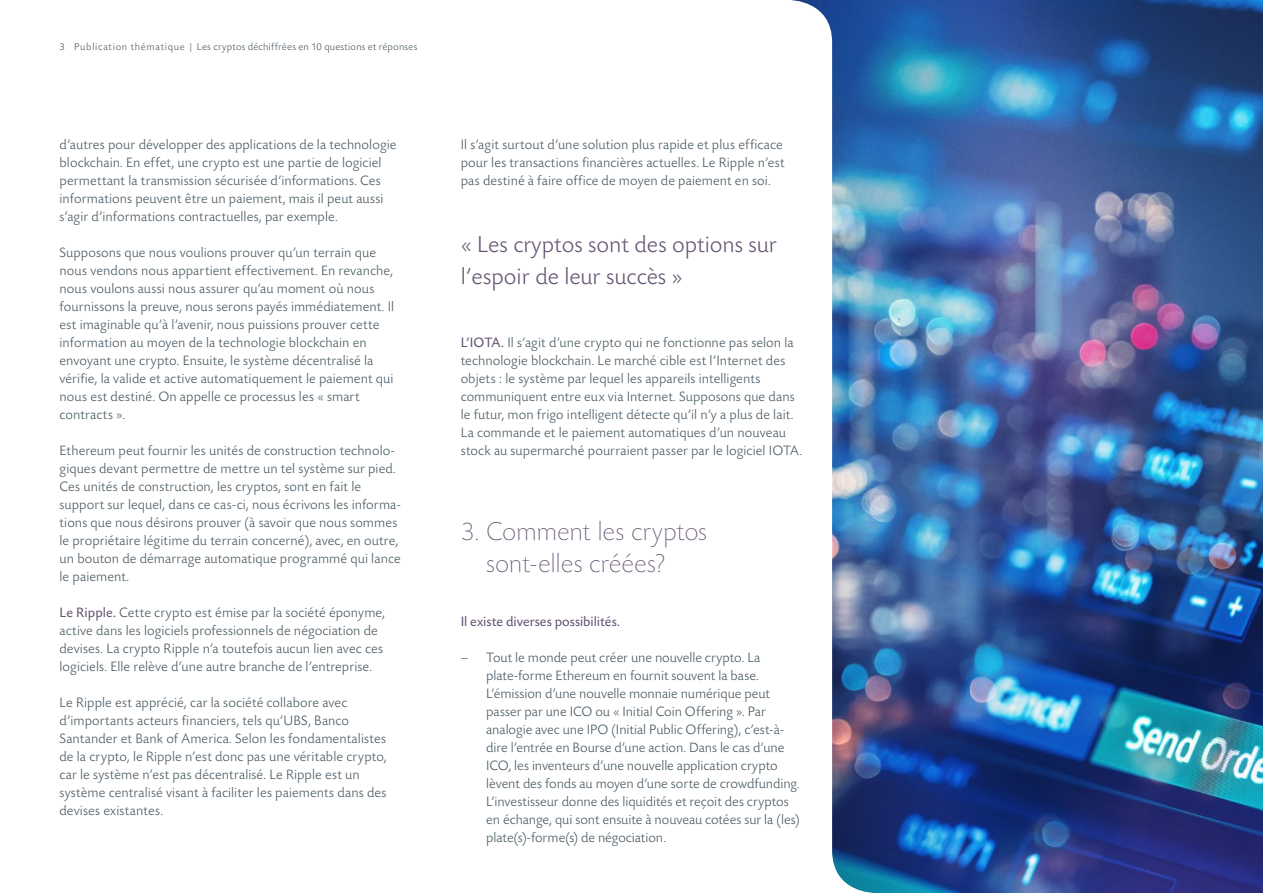
<style>
.page{position:relative;width:1263px;height:893px;background:#fff}
.page>*{position:absolute;margin:0;border:0;box-sizing:border-box;transform-origin:0 0}
.t1{font:200 27px/31.5px "Today Sans BEFOP";letter-spacing:-.005em;color:#645372;text-align:center}
.t2{font:300 24px/31.5px "Today Sans BEFOP";color:#645372}
.t3{font:300 14.25px/18px "Today Sans BEFOP";letter-spacing:.005em;color:#45555f}
.t4{font:14.25px "Today Sans BEFOP";letter-spacing:-.005em;color:#645372}
.t5{font:300 10.5px "Today Sans BEFOP";letter-spacing:.035em;color:#45555f}
.s1{font-weight:400;color:#645372}
</style>
<div class="page">
<img style="left:891px;top:0;width:372px;height:893px">
<img style="left:791px;top:0;width:100px;height:893px">
<p class="t5" style="left:60px;top:41px;width:359px">3 Publication thématique | Les cryptos déchiffrées en 10 questions et réponses</p>
<p class="t3" style="left:60px;top:136px;width:338px">d’autres pour développer des applications de la technologie blockchain. En effet, une crypto est une partie de logiciel permettant la transmission sécurisée d’informations. Ces informations peuvent être un paiement, mais il peut aussi s’agir d’informations contractuelles, par exemple.</p>
<p class="t3" style="left:60px;top:244px;width:336px">Supposons que nous voulions prouver qu’un terrain que nous vendons nous appartient effectivement. En revanche, nous voulons aussi nous assurer qu’au moment où nous fournissons la preuve, nous serons payés immédiatement. Il est imaginable qu’à l’avenir, nous puissions prouver cette information au moyen de la technologie blockchain en envoyant une crypto. Ensuite, le système décentralisé la vérifie, la valide et active automatiquement le paiement qui nous est destiné. On appelle ce processus les « smart contracts ».</p>
<p class="t3" style="left:60px;top:442px;width:343px">Ethereum peut fournir les unités de construction technolo&shy;giques devant permettre de mettre un tel système sur pied.<br>Ces unités de construction, les cryptos, sont en fait le support sur lequel, dans ce cas-ci, nous écrivons les informa&shy;tions que nous désirons prouver (à savoir que nous sommes le propriétaire légitime du terrain concerné), avec, en outre, un bouton de démarrage automatique programmé qui lance le paiement.</p>
<p class="t3" style="left:60px;top:604px;width:327px"><span class="s1">Le Ripple.</span> Cette crypto est émise par la société éponyme, active dans les logiciels professionnels de négociation de devises. La crypto Ripple n’a toutefois aucun lien avec ces logiciels. Elle relève d’une autre branche de l’entreprise.</p>
<p class="t3" style="left:60px;top:694px;width:329px">Le Ripple est apprécié, car la société collabore avec d’importants acteurs financiers, tels qu’UBS, Banco Santander et Bank of America. Selon les fondamentalistes de la crypto, le Ripple n’est donc pas une véritable crypto, car le système n’est pas décentralisé. Le Ripple est un système centralisé visant à faciliter les paiements dans des devises existantes.</p>
<p class="t3" style="left:461px;top:136px;width:326px">Il s’agit surtout d’une solution plus rapide et plus efficace pour les transactions financières actuelles. Le Ripple n’est pas destiné à faire office de moyen de paiement en soi.</p>
<h2 class="t2" style="left:461px;top:230px;width:318px">« Les cryptos sont des options sur l’espoir de leur succès »</h2>
<p class="t3" style="left:461px;top:334px;width:343px"><span class="s1">L’IOTA.</span> Il s’agit d’une crypto qui ne fonctionne pas selon la technologie blockchain. Le marché cible est l’Internet des objets : le système par lequel les appareils intelligents communiquent entre eux via Internet. Supposons que dans le futur, mon frigo intelligent détecte qu’il n’y a plus de lait.<br>La commande et le paiement automatiques d’un nouveau stock au supermarché pourraient passer par le logiciel IOTA.</p>
<h1 class="t1" style="left:461px;top:517px;width:248px">3. Comment les cryptos sont-elles créées?</h1>
<p class="t4" style="left:461px;top:614px;width:161px">Il existe diverses possibilités.</p>
<p class="t3" style="left:486px;top:649px;width:315px;text-indent:-26px">– Tout le monde peut créer une nouvelle crypto. La plate-forme Ethereum en fournit souvent la base.<br>L’émission d’une nouvelle monnaie numérique peut passer par une ICO ou « Initial Coin Offering ». Par analogie avec une IPO (Initial Public Offering), c’est-à&shy;dire l’entrée en Bourse d’une action. Dans le cas d’une ICO, les inventeurs d’une nouvelle application crypto lèvent des fonds au moyen d’une sorte de crowdfunding.<br>L’investisseur donne des liquidités et reçoit des cryptos en échange, qui sont ensuite à nouveau cotées sur la (les) plate(s)-forme(s) de négociation.</p>
</div>
